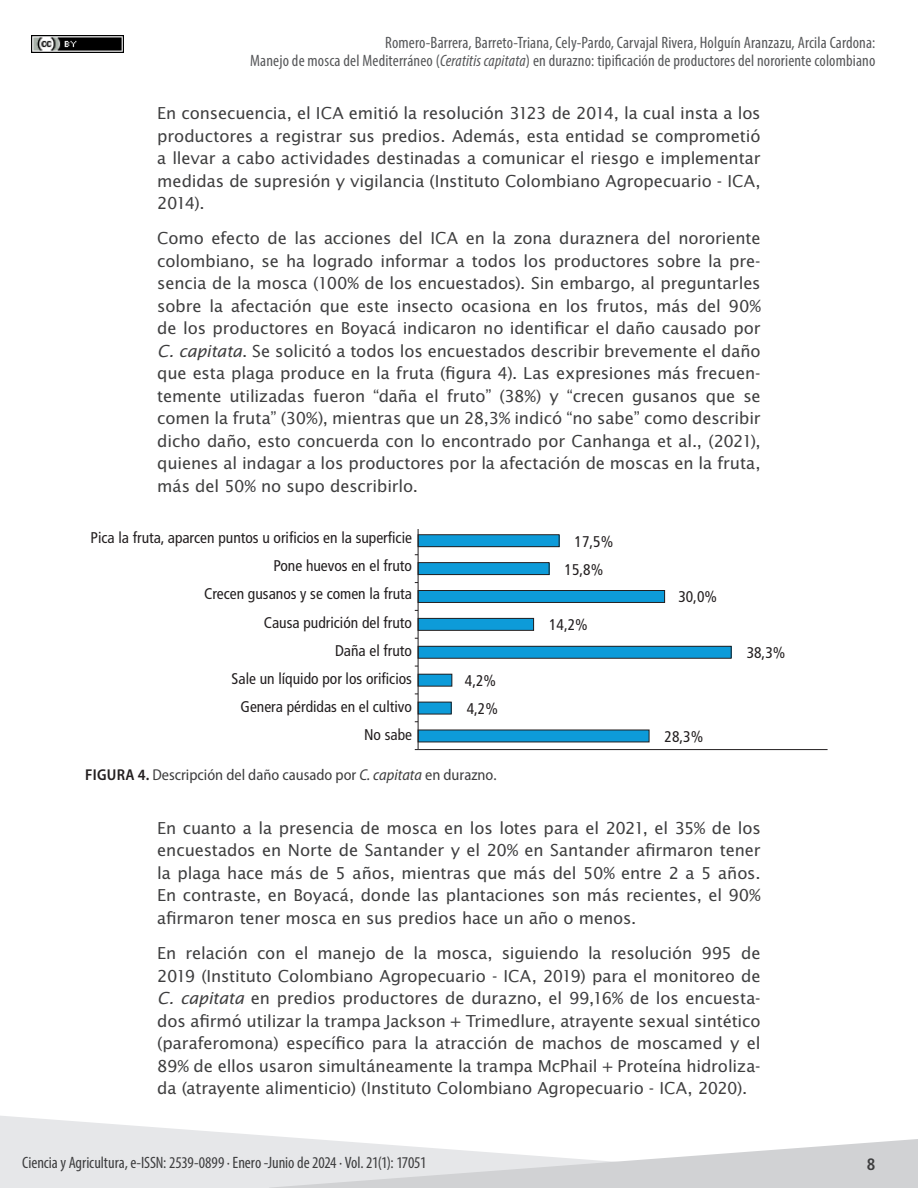
<style>
.page{position:relative;width:918px;height:1188px;background:#fff}
.page>*{position:absolute;margin:0;border:0;box-sizing:border-box;transform-origin:0 0}
._7_Texto{font:16.5px/22.5px "Lucida Sans Std";letter-spacing:-.01em;color:#3e3e3f;text-align:justify}
.t1{font:condensed 16.5px/18px "Myriad Pro";letter-spacing:.01em;color:#57585a;text-align:right}
.t2{font:condensed 16.5px "Myriad Pro";letter-spacing:-.005em;color:#3e3e3f}
.t3{font:700 condensed 16.5px "Frutiger LT Std";color:#3e3e3f}
._8a_TBL_titulo{font:semi-condensed 15.75px "Myriad Pro";color:#3e3e3f}
.t4{font:condensed 15.45px/28.2px "Frutiger LT Std";color:#231f20;text-align:right}
.s1{font-style:italic}
.s2{font-weight:600;color:#231f20}
</style>
<div class="page">
<svg style="left:0;top:1116px;width:307px;height:72px;fill:#e6e7e9"></svg>
<svg style="left:269px;top:1139px;width:649px;height:49px"></svg>
<img style="left:31px;top:36px;width:92px;height:17px">
<div style="left:418px;top:535px;width:141px;height:12px;background:#0d9bd9"></div>
<div style="left:418px;top:534px;width:142px;height:13px;border:1px solid #231f20"></div>
<div style="left:418px;top:563px;width:131px;height:12px;background:#0d9bd9"></div>
<div style="left:418px;top:562px;width:131px;height:13px;border:1px solid #231f20"></div>
<div style="left:418px;top:591px;width:247px;height:11px;background:#0d9bd9"></div>
<div style="left:418px;top:590px;width:247px;height:13px;border:1px solid #231f20"></div>
<div style="left:418px;top:618px;width:116px;height:12px;background:#0d9bd9"></div>
<div style="left:418px;top:618px;width:116px;height:13px;border:1px solid #231f20"></div>
<div style="left:418px;top:646px;width:313px;height:12px;background:#0d9bd9"></div>
<div style="left:418px;top:646px;width:314px;height:13px;border:1px solid #231f20"></div>
<div style="left:418px;top:674px;width:34px;height:12px;background:#0d9bd9"></div>
<div style="left:418px;top:674px;width:34px;height:13px;border:1px solid #231f20"></div>
<div style="left:418px;top:702px;width:33px;height:12px;background:#0d9bd9"></div>
<div style="left:418px;top:730px;width:231px;height:12px;background:#0d9bd9"></div>
<hr style="left:418px;top:749px;width:410px;height:1px;background:#231f20">
<hr style="left:418px;top:529px;width:1px;height:221px;background:#231f20">
<p class="t1" style="left:250px;top:33px;width:627px">Romero-Barrera, Barreto-Triana, Cely-Pardo, Carvajal Rivera, Holguín Aranzazu, Arcila Cardona:<br>Manejo de mosca del Mediterráneo (<span class="s1">Ceratitis capitata</span>) en durazno: tipificación de productores del nororiente colombiano</p>
<p class="_7_Texto" style="left:157px;top:102px;width:605px">En consecuencia, el ICA emitió la resolución 3123 de 2014, la cual insta a los productores a registrar sus predios. Además, esta entidad se comprometió a llevar a cabo actividades destinadas a comunicar el riesgo e implementar medidas de supresión y vigilancia (Instituto Colombiano Agropecuario - ICA, 2014).</p>
<p class="_7_Texto" style="left:157px;top:227px;width:605px">Como efecto de las acciones del ICA en la zona duraznera del nororiente colombiano, se ha logrado informar a todos los productores sobre la pre&shy;sencia de la mosca (100% de los encuestados). Sin embargo, al preguntarles sobre la afectación que este insecto ocasiona en los frutos, más del 90% de los productores en Boyacá indicaron no identificar el daño causado por <span class="s1">C. capitata</span>. Se solicitó a todos los encuestados describir brevemente el daño que esta plaga produce en la fruta (figura 4). Las expresiones más frecuen&shy;temente utilizadas fueron “daña el fruto” (38%) y “crecen gusanos que se comen la fruta” (30%), mientras que un 28,3% indicó “no sabe” como describir dicho daño, esto concuerda con lo encontrado por Canhanga et al., (2021), quienes al indagar a los productores por la afectación de moscas en la fruta, más del 50% no supo describirlo.</p>
<p class="t4" style="left:91px;top:524px;width:323px">Pica la fruta, aparcen puntos u orificios en la superficie<br>Pone huevos en el fruto<br>Crecen gusanos y se comen la fruta<br>Causa pudrición del fruto<br>Daña el fruto<br>Sale un líquido por los orificios<br>Genera pérdidas en el cultivo<br>No sabe</p>
<p class="_8a_TBL_titulo" style="left:85px;top:766px;width:413px"><span class="s2">FIGURA 4.</span> Descripción del daño causado por <span class="s1">C. capitata</span> en durazno.</p>
<p class="_7_Texto" style="left:157px;top:817px;width:605px">En cuanto a la presencia de mosca en los lotes para el 2021, el 35% de los encuestados en Norte de Santander y el 20% en Santander afirmaron tener la plaga hace más de 5 años, mientras que más del 50% entre 2 a 5 años.<br>En contraste, en Boyacá, donde las plantaciones son más recientes, el 90% afirmaron tener mosca en sus predios hace un año o menos.</p>
<p class="_7_Texto" style="left:157px;top:942px;width:605px">En relación con el manejo de la mosca, siguiendo la resolución 995 de 2019 (Instituto Colombiano Agropecuario - ICA, 2019) para el monitoreo de <span class="s1">C. capitata</span> en predios productores de durazno, el 99,16% de los encuesta&shy;dos afirmó utilizar la trampa Jackson + Trimedlure, atrayente sexual sintético (paraferomona) específico para la atracción de machos de moscamed y el 89% de ellos usaron simultáneamente la trampa McPhail + Proteína hidroliza&shy;da (atrayente alimenticio) (Instituto Colombiano Agropecuario - ICA, 2020).</p>
<p class="t4" style="left:575px;top:527px;width:40px">17,5%</p>
<p class="t4" style="left:565px;top:555px;width:40px">15,8%</p>
<p class="t4" style="left:678px;top:583px;width:40px">30,0%</p>
<p class="t4" style="left:549px;top:611px;width:40px">14,2%</p>
<p class="t4" style="left:747px;top:639px;width:40px">38,3%</p>
<p class="t4" style="left:465px;top:667px;width:33px">4,2%</p>
<p class="t4" style="left:467px;top:695px;width:33px">4,2%</p>
<p class="t4" style="left:665px;top:723px;width:40px">28,3%</p>
<p class="t2" style="left:22px;top:1153px;width:406px">Ciencia y Agricultura, e-ISSN: 2539-0899 ∙ Enero -Junio de 2024 ∙ Vol. 21(1): 17051</p>
<p class="t3" style="left:867px;top:1154px;width:10px">8</p>
</div>
